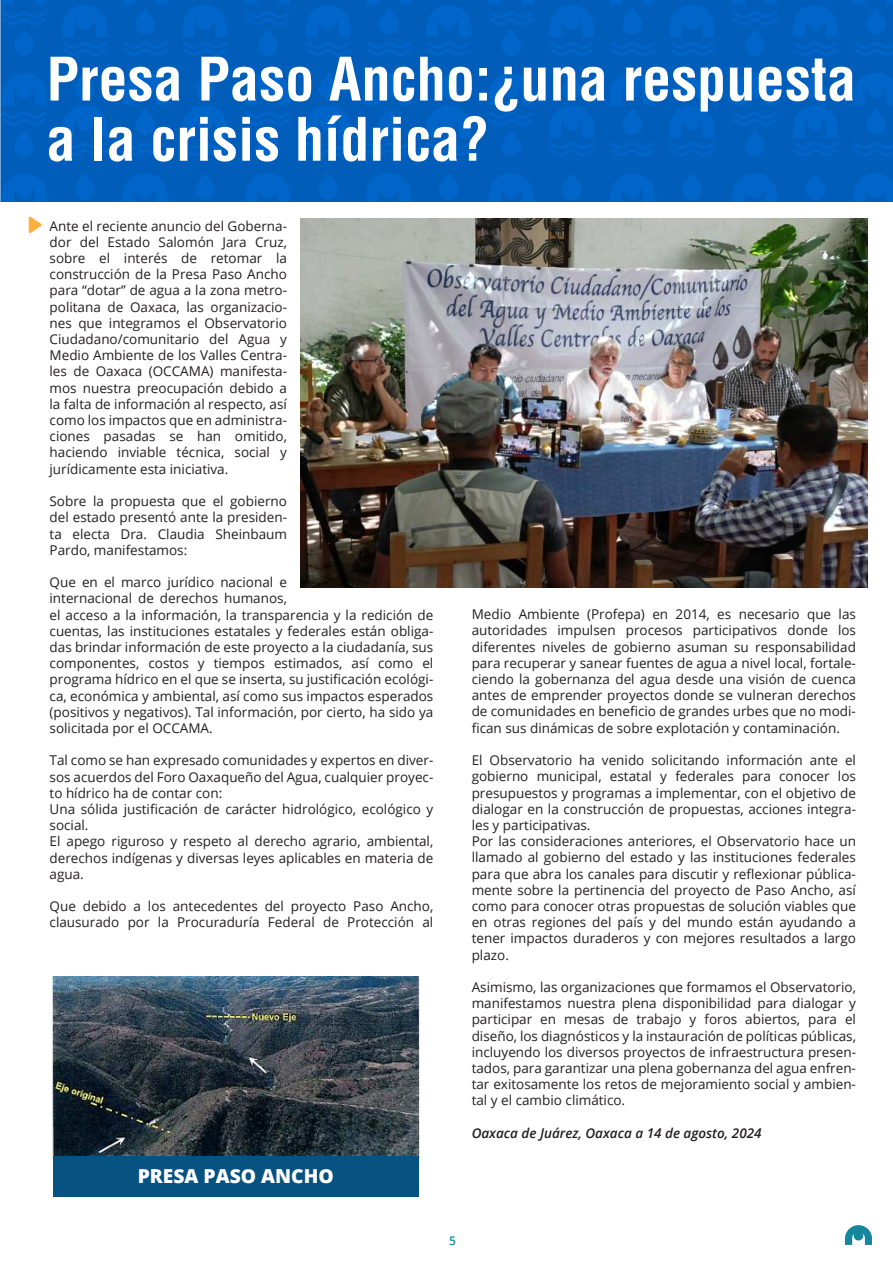
<style>
.page{position:relative;width:893px;height:1263px;background:#fff}
.page>*{position:absolute;margin:0;border:0;box-sizing:border-box;transform-origin:0 0}
.t1{font:700 condensed 58.35px/60.2px "Helvetica LT Std";color:#fff}
.t2{font:800 19.2px "Open Sans";color:#fff}
.t3{font:13.5px/16.2px "Open Sans";color:#221f1f;text-align:justify}
.t4{font:italic 600 13.5px "Open Sans";color:#221f1f}
.t5{font:600 12px "Open Sans";color:#17879e}
</style>
<div class="page">
<div style="left:0;top:0;width:893px;height:201px;background:#005db9"></div>
<svg style="left:845px;top:1225px;width:27px;height:20px"></svg>
<img style="left:51px;top:977px;width:369px;height:181px">
<div style="left:53px;top:1156px;width:366px;height:41px;background:#065280"></div>
<img style="left:300px;top:219px;width:568px;height:368px">
<svg style="left:123px;top:42px;width:44px;height:14px"></svg>
<svg style="left:123px;top:0;width:44px;height:34px"></svg>
<svg style="left:62px;top:5px;width:45px;height:51px"></svg>
<svg style="left:183px;top:5px;width:44px;height:51px"></svg>
<svg style="left:2px;top:12px;width:44px;height:44px"></svg>
<svg style="left:2px;top:0;width:44px;height:5px"></svg>
<svg style="left:367px;top:42px;width:44px;height:14px"></svg>
<svg style="left:366px;top:0;width:45px;height:34px"></svg>
<svg style="left:306px;top:5px;width:44px;height:51px"></svg>
<svg style="left:426px;top:5px;width:45px;height:51px"></svg>
<svg style="left:246px;top:12px;width:44px;height:44px"></svg>
<svg style="left:246px;top:0;width:44px;height:5px"></svg>
<svg style="left:610px;top:42px;width:44px;height:14px"></svg>
<svg style="left:610px;top:0;width:44px;height:34px"></svg>
<svg style="left:549px;top:5px;width:45px;height:51px"></svg>
<svg style="left:670px;top:5px;width:44px;height:51px"></svg>
<svg style="left:489px;top:12px;width:44px;height:44px"></svg>
<svg style="left:489px;top:0;width:44px;height:5px"></svg>
<svg style="left:854px;top:42px;width:38px;height:14px"></svg>
<svg style="left:854px;top:0;width:38px;height:34px"></svg>
<svg style="left:793px;top:5px;width:44px;height:51px"></svg>
<svg style="left:733px;top:12px;width:44px;height:44px"></svg>
<svg style="left:733px;top:0;width:44px;height:5px"></svg>
<svg style="left:123px;top:142px;width:44px;height:14px"></svg>
<svg style="left:123px;top:73px;width:44px;height:62px"></svg>
<svg style="left:62px;top:73px;width:45px;height:83px"></svg>
<svg style="left:183px;top:73px;width:44px;height:83px"></svg>
<svg style="left:2px;top:112px;width:44px;height:44px"></svg>
<svg style="left:2px;top:73px;width:44px;height:32px"></svg>
<svg style="left:367px;top:143px;width:44px;height:13px"></svg>
<svg style="left:366px;top:73px;width:45px;height:62px"></svg>
<svg style="left:306px;top:73px;width:44px;height:83px"></svg>
<svg style="left:426px;top:73px;width:45px;height:83px"></svg>
<svg style="left:246px;top:112px;width:44px;height:44px"></svg>
<svg style="left:246px;top:73px;width:44px;height:32px"></svg>
<svg style="left:610px;top:142px;width:44px;height:14px"></svg>
<svg style="left:610px;top:73px;width:44px;height:62px"></svg>
<svg style="left:549px;top:73px;width:45px;height:83px"></svg>
<svg style="left:670px;top:73px;width:44px;height:83px"></svg>
<svg style="left:489px;top:112px;width:44px;height:44px"></svg>
<svg style="left:489px;top:73px;width:44px;height:32px"></svg>
<svg style="left:854px;top:143px;width:38px;height:13px"></svg>
<svg style="left:854px;top:73px;width:38px;height:62px"></svg>
<svg style="left:793px;top:73px;width:44px;height:83px"></svg>
<svg style="left:733px;top:112px;width:44px;height:44px"></svg>
<svg style="left:733px;top:73px;width:44px;height:32px"></svg>
<svg style="left:123px;top:173px;width:44px;height:28px"></svg>
<svg style="left:75px;top:174px;width:20px;height:26px"></svg>
<svg style="left:195px;top:174px;width:20px;height:26px"></svg>
<svg style="left:2px;top:173px;width:44px;height:28px"></svg>
<svg style="left:366px;top:173px;width:45px;height:28px"></svg>
<svg style="left:319px;top:174px;width:19px;height:26px"></svg>
<svg style="left:439px;top:174px;width:19px;height:26px"></svg>
<svg style="left:246px;top:173px;width:44px;height:28px"></svg>
<svg style="left:610px;top:173px;width:44px;height:28px"></svg>
<svg style="left:562px;top:174px;width:20px;height:26px"></svg>
<svg style="left:682px;top:174px;width:20px;height:26px"></svg>
<svg style="left:489px;top:173px;width:44px;height:28px"></svg>
<svg style="left:854px;top:173px;width:38px;height:28px"></svg>
<svg style="left:806px;top:174px;width:19px;height:26px"></svg>
<svg style="left:733px;top:173px;width:44px;height:28px"></svg>
<svg style="left:29px;top:216px;width:13px;height:17px"></svg>
<h1 class="t1" style="left:47px;top:48px;width:811px">Presa Paso Ancho:¿una respuesta a la crisis hídrica?</h1>
<p class="t3" style="left:50px;top:219px;width:239px">Ante el reciente anuncio del Goberna&shy;dor del Estado Salomón Jara Cruz, sobre el interés de retomar la construcción de la Presa Paso Ancho para “dotar” de agua a la zona metro&shy;politana de Oaxaca, las organizacio&shy;nes que integramos el Observatorio Ciudadano/comunitario del Agua y Medio Ambiente de los Valles Centra&shy;les de Oaxaca (OCCAMA) manifesta&shy;mos nuestra preocupación debido a la falta de información al respecto, así como los impactos que en administra&shy;ciones pasadas se han omitido, haciendo inviable técnica, social y jurídicamente esta iniciativa.</p>
<p class="t3" style="left:50px;top:494px;width:239px">Sobre la propuesta que el gobierno del estado presentó ante la presiden&shy;ta electa Dra. Claudia Sheinbaum Pardo, manifestamos:</p>
<p class="t3" style="left:50px;top:575px;width:385px;text-align:left">Que en el marco jurídico nacional e<br>internacional de derechos humanos,<br>el acceso a la información, la transparencia y la redición de cuentas, las instituciones estatales y federales están obliga&shy;das brindar información de este proyecto a la ciudadanía, sus componentes, costos y tiempos estimados, así como el programa hídrico en el que se inserta, su justificación ecológi&shy;ca, económica y ambiental, así como sus impactos esperados (positivos y negativos). Tal información, por cierto, ha sido ya solicitada por el OCCAMA.</p>
<p class="t3" style="left:50px;top:754px;width:385px;text-align:left">Tal como se han expresado comunidades y expertos en diver&shy;sos acuerdos del Foro Oaxaqueño del Agua, cualquier proyec&shy;to hídrico ha de contar con:<br>Una sólida justificación de carácter hidrológico, ecológico y social.<br>El apego riguroso y respeto al derecho agrario, ambiental, derechos indígenas y diversas leyes aplicables en materia de agua.</p>
<p class="t3" style="left:50px;top:899px;width:385px">Que debido a los antecedentes del proyecto Paso Ancho, clausurado por la Procuraduría Federal de Protección al</p>
<h2 class="t2" style="left:138px;top:1165px;width:198px">PRESA PASO ANCHO</h2>
<p class="t3" style="left:472px;top:608px;width:386px">Medio Ambiente (Profepa) en 2014, es necesario que las autoridades impulsen procesos participativos donde los diferentes niveles de gobierno asuman su responsabilidad para recuperar y sanear fuentes de agua a nivel local, fortale&shy;ciendo la gobernanza del agua desde una visión de cuenca antes de emprender proyectos donde se vulneran derechos de comunidades en beneficio de grandes urbes que no modi&shy;fican sus dinámicas de sobre explotación y contaminación.</p>
<p class="t3" style="left:472px;top:753px;width:386px;text-align:left">El Observatorio ha venido solicitando información ante el gobierno municipal, estatal y federales para conocer los presupuestos y programas a implementar, con el objetivo de dialogar en la construcción de propuestas, acciones integra&shy;les y participativas.<br>Por las consideraciones anteriores, el Observatorio hace un llamado al gobierno del estado y las instituciones federales para que abra los canales para discutir y reflexionar pública&shy;mente sobre la pertinencia del proyecto de Paso Ancho, así como para conocer otras propuestas de solución viables que en otras regiones del país y del mundo están ayudando a tener impactos duraderos y con mejores resultados a largo plazo.</p>
<p class="t3" style="left:472px;top:980px;width:386px">Asimismo, las organizaciones que formamos el Observatorio, manifestamos nuestra plena disponibilidad para dialogar y participar en mesas de trabajo y foros abiertos, para el diseño, los diagnósticos y la instauración de políticas públicas, incluyendo los diversos proyectos de infraestructura presen&shy;tados, para garantizar una plena gobernanza del agua enfren&shy;tar exitosamente los retos de mejoramiento social y ambien&shy;tal y el cambio climático.</p>
<p class="t4" style="left:472px;top:1127px;width:291px">Oaxaca de Juárez, Oaxaca a 14 de agosto, 2024</p>
<p class="t5" style="left:449px;top:1236px;width:8px">5</p>
</div>
